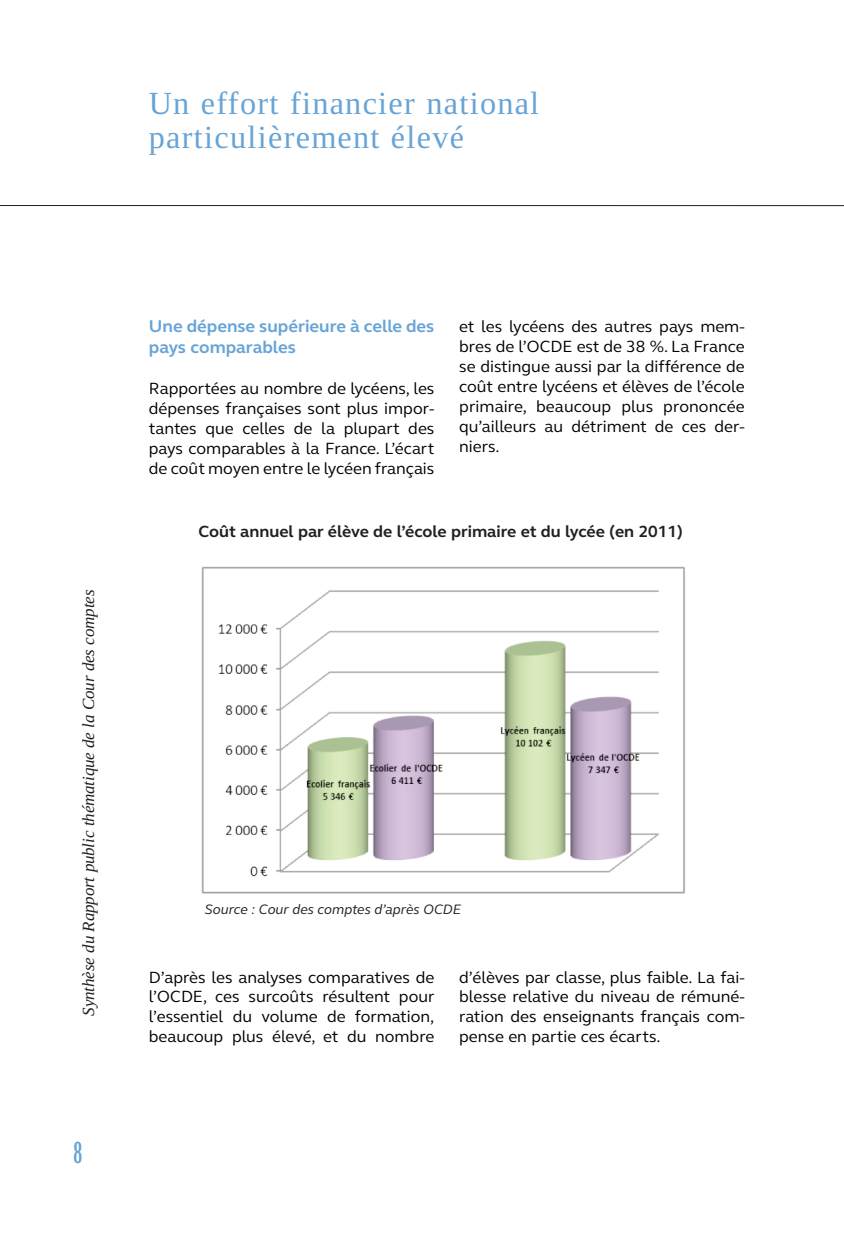
<style>
.page{position:relative;width:844px;height:1241px;background:#fff}
.page>*{position:absolute;margin:0;border:0;box-sizing:border-box;transform-origin:0 0}
.t1{font:31.5px/33.2px "Liberation Serif";letter-spacing:.04em;color:#68a4d6}
.t2{font:700 31.5px "Liberation Serif";color:#68a4d6;scale:.55 1}
.t3{font:700 17.5px/21px "FS Elliot";color:#68a4d6}
.t4{font:16.62px/19.9px "FS Elliot";color:#000;text-align:justify}
.t5{font:700 16.62px "FS Elliot";color:#231f20}
.t6{font:italic 16.62px "Liberation Serif";letter-spacing:-.01em;color:#231f20}
.t7{font:italic 14px "FS Elliot";color:#231f20}
</style>
<div class="page">
<img style="left:201px;top:566px;width:484px;height:328px">
<hr style="left:0;top:205px;width:843px;height:1px;background:#231f20">
<h1 class="t1" style="left:149px;top:87px;width:392px">Un effort financier national particulièrement élevé</h1>
<p class="t6" style="left:79px;top:1015px;width:427px;rotate:-90deg">Synthèse du Rapport public thématique de la Cour des comptes</p>
<h1 class="t2" style="left:74px;top:1133px;width:18px">8</h1>
<p class="t3" style="left:149px;top:317px;width:287px">Une dépense supérieure à celle des pays comparables</p>
<p class="t4" style="left:149px;top:379px;width:287px">Rapportées au nombre de lycéens, les dépenses françaises sont plus impor&shy;tantes que celles de la plupart des pays comparables à la France. L’écart de coût moyen entre le lycéen français</p>
<p class="t4" style="left:459px;top:317px;width:287px">et les lycéens des autres pays mem&shy;bres de l’OCDE est de 38 %. La France se distingue aussi par la différence de coût entre lycéens et élèves de l’école primaire, beaucoup plus prononcée qu’ailleurs au détriment de ces der&shy;niers.</p>
<p class="t5" style="left:198px;top:525px;width:485px">Coût annuel par élève de l’école primaire et du lycée (en 2011)</p>
<p class="t7" style="left:205px;top:903px;width:258px">Source : Cour des comptes d’après OCDE</p>
<p class="t4" style="left:149px;top:968px;width:287px">D’après les analyses comparatives de l’OCDE, ces surcoûts résultent pour l’essentiel du volume de formation, beaucoup plus élevé, et du nombre</p>
<p class="t4" style="left:459px;top:968px;width:287px">d’élèves par classe, plus faible. La fai&shy;blesse relative du niveau de rémuné&shy;ration des enseignants français com&shy;pense en partie ces écarts.</p>
</div>
